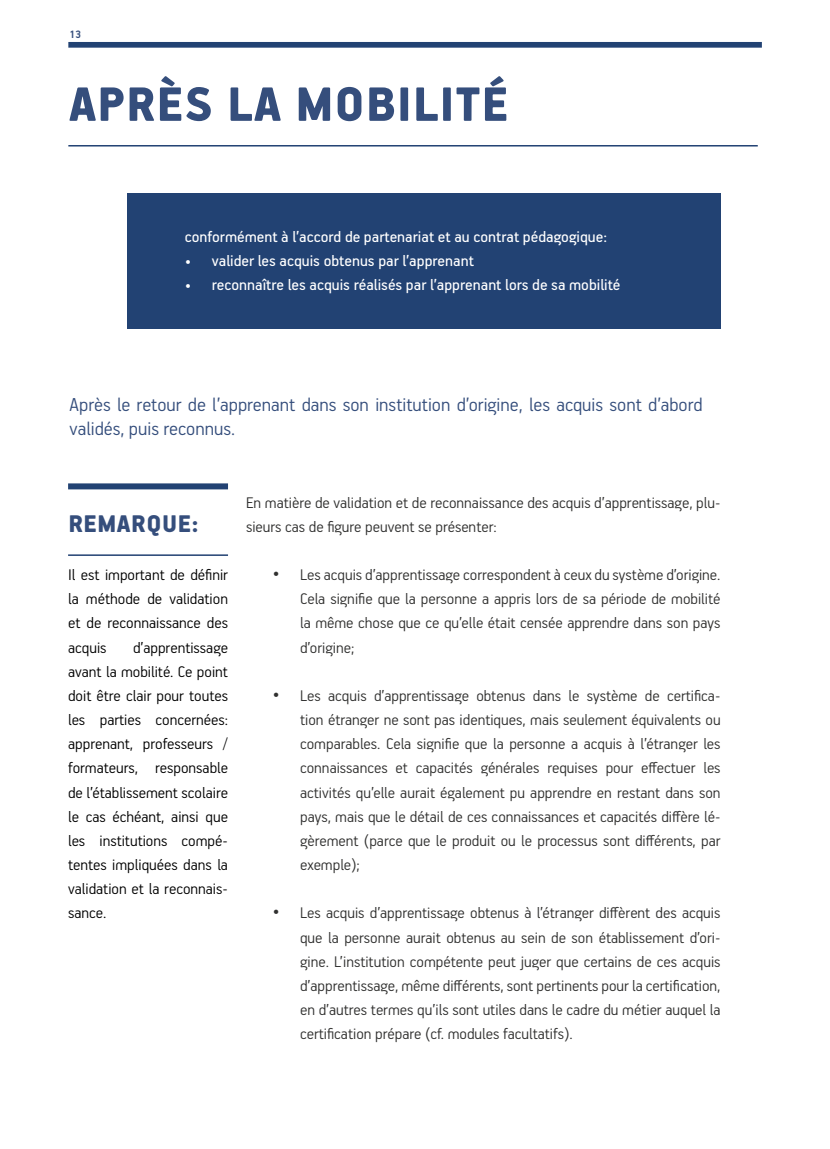
<style>
.page{position:relative;width:830px;height:1149px;background:#fff}
.page>*{position:absolute;margin:0;border:0;box-sizing:border-box;transform-origin:0 0}
.t1{font:900 54px "PF Handbook Pro";letter-spacing:.02em;color:#354e7c}
.t2{font:900 27px "PF Handbook Pro";letter-spacing:.02em;color:#354e7c}
.t3{font:300 21px/24.2px "PF Handbook Pro";color:#354e7c}
.t4{font:300 17.25px/24.2px "PF Handbook Pro";color:#30302f;text-align:justify}
.t5{font:300 17.25px/24.2px "PF Handbook Pro";color:#000;text-align:justify}
.t6{font:17.25px "PF Handbook Pro";color:#fff}
.t7{font:700 12px "PF Handbook Pro";color:#354e7c}
.s1{font-family:"Arial";font-weight:400}
</style>
<div class="page">
<div style="left:68px;top:42px;width:693px;height:6px;background:#224273"></div>
<hr style="left:68px;top:145px;width:689px;height:1px;background:#224273">
<div style="left:127px;top:193px;width:593px;height:135px;background:#224273"></div>
<hr style="left:68px;top:554px;width:160px;height:1px;background:#224273">
<div style="left:68px;top:483px;width:160px;height:6px;background:#224273"></div>
<p class="t7" style="left:70px;top:27px;width:13px">13</p>
<h1 class="t1" style="left:69px;top:71px;width:441px">APRÈS LA MOBILITÉ</h1>
<p class="t6" style="left:185px;top:226px;width:423px">conformément à l’accord de partenariat et au contrat pédagogique:</p>
<p class="t6" style="left:185px;top:250px;width:290px">• valider les acquis obtenus par l’apprenant</p>
<p class="t6" style="left:185px;top:274px;width:437px">• reconnaître les acquis réalisés par l’apprenant lors de sa mobilité</p>
<p class="t3" style="left:70px;top:391px;width:634px">Après le retour de l’apprenant dans son institution d’origine, les acquis sont d’abord validés, puis reconnus.</p>
<h2 class="t2" style="left:68px;top:507px;width:131px">REMARQUE:</h2>
<p class="t5" style="left:68px;top:562px;width:161px">Il est important de définir la méthode de validation et de reconnaissance des acquis</p>
<p class="t5" style="left:68px;top:634px;width:161px;text-indent:65px">d’apprentissage avant la mobilité. Ce point doit être clair pour toutes les parties concernées: apprenant, professeurs / formateurs, responsable de l’établissement scolaire le cas échéant, ainsi que les institutions compé&shy;tentes impliquées dans la validation et la reconnais&shy;sance.</p>
<p class="t4" style="left:246px;top:489px;width:476px">En matière de validation et de reconnaissance des acquis d’apprentissage, plu&shy;sieurs cas de figure peuvent se présenter:</p>
<p class="t4" style="left:300px;top:562px;width:422px;text-indent:-27px"><span class="s1">•</span> Les acquis d’apprentissage correspondent à ceux du système d’origine.<br>Cela signifie que la personne a appris lors de sa période de mobilité la même chose que ce qu’elle était censée apprendre dans son pays d’origine;</p>
<p class="t4" style="left:300px;top:682px;width:422px;text-indent:-27px"><span class="s1">•</span> Les acquis d’apprentissage obtenus dans le système de certifica&shy;tion étranger ne sont pas identiques, mais seulement équivalents ou comparables. Cela signifie que la personne a acquis à l’étranger les connaissances et capacités générales requises pour effectuer les activités qu’elle aurait également pu apprendre en restant dans son pays, mais que le détail de ces connaissances et capacités diffère lé&shy;gèrement (parce que le produit ou le processus sont différents, par exemple);</p>
<p class="t4" style="left:300px;top:900px;width:422px;text-indent:-27px"><span class="s1">•</span> Les acquis d’apprentissage obtenus à l’étranger diffèrent des acquis que la personne aurait obtenus au sein de son établissement d’ori&shy;gine. L’institution compétente peut juger que certains de ces acquis d’apprentissage, même différents, sont pertinents pour la certification, en d’autres termes qu’ils sont utiles dans le cadre du métier auquel la certification prépare (cf. modules facultatifs).</p>
</div>
